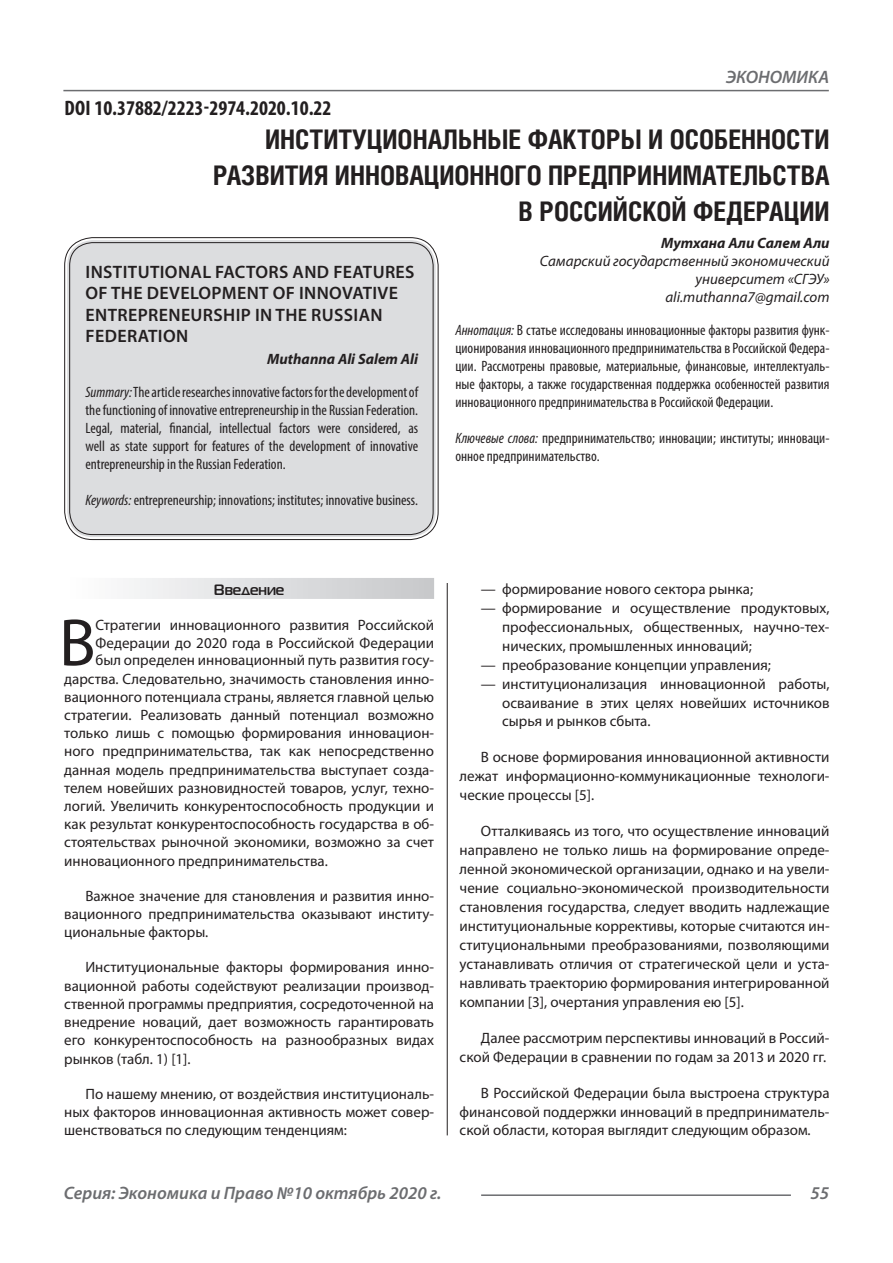
<style>
.page{position:relative;width:893px;height:1263px;background:#fff}
.page>*{position:absolute;margin:0;border:0;box-sizing:border-box;transform-origin:0 0}
.Статья_текст_первый{font:67.5px "Myriad Pro";color:#231f20}
.Статья_название{font:700 27px/36px "Helios Cond C";color:#231f20;text-align:right}
.ДОИ{font:700 condensed 21px "Myriad Pro";color:#231f20}
.Статья_название_англ{font:600 18px/21.6px "Myriad Pro";letter-spacing:.02em;color:#231f20}
.t1{font:italic 600 18px "Myriad Pro";color:#6c6d70}
.Статья_текст{font:15px/18.9px "Myriad Pro";color:#231f20;text-align:justify}
.Статья_текст_первый-2{font:15px "Myriad Pro";color:#231f20}
.Статья_аннотация_тек{font:condensed 15px/18px "Myriad Pro";color:#231f20;text-align:justify}
.Статья_аннотация_анг{font:condensed 15px/18px "Myriad Pro";color:#231f20;text-align:justify}
.Статья_автор_инфо{font:italic 15px/18px "Myriad Pro";color:#231f20;text-align:right}
.Статья_автор_англ{font:italic 700 15px "Myriad Pro";color:#231f20}
.Статья_автор_инфо-2{font:italic 700 15px "Myriad Pro";color:#231f20}
.Статья_подзаголовок{font:700 15px "Magistral C";color:#231f20}
.s1{font-style:italic}
</style>
<div class="page">
<hr style="left:447px;top:128px;width:1px;height:1007px;background:#231f20">
<hr style="left:63px;top:90px;width:766px;height:1px;background:#6c6d70">
<hr style="left:481px;top:1194px;width:310px;height:2px;background:#6c6d70">
<div style="left:443px;top:127px;width:11px;height:456px;background:#fff"></div>
<div style="left:67px;top:240px;width:369px;height:297px;background:#dcdddf;border-radius:26px"></div>
<div style="left:64px;top:237px;width:375px;height:303px;border:1px solid #231f20;border-radius:28px"></div>
<div style="left:69px;top:242px;width:365px;height:293px;border:1px solid #231f20;border-radius:23px"></div>
<div style="left:64px;top:578px;width:370px;height:21px;background:linear-gradient(to right,#fefeff,#c6c8ca)"></div>
<p class="ДОИ" style="left:64px;top:95px;width:269px">DOI 10.37882/2223-2974.2020.10.22</p>
<p class="t1" style="left:726px;top:66px;width:105px">ЭКОНОМИКА</p>
<p class="Статья_название" style="left:213px;top:121px;width:618px">ИНСТИТУЦИОНАЛЬНЫЕ ФАКТОРЫ И ОСОБЕННОСТИ<br>РАЗВИТИЯ ИННОВАЦИОННОГО ПРЕДПРИНИМАТЕЛЬСТВА<br>В РОССИЙСКОЙ ФЕДЕРАЦИИ</p>
<p class="Статья_автор_инфо-2" style="left:661px;top:234px;width:170px">Мутхана Али Салем Али</p>
<p class="Статья_автор_инфо" style="left:540px;top:252px;width:291px">Самарский государственный экономический университет «СГЭУ»</p>
<p class="Статья_автор_инфо" style="left:665px;top:288px;width:166px">ali.muthanna7@gmail.com</p>
<p class="Статья_аннотация_тек" style="left:455px;top:321px;width:376px"><span class="s1">Аннотация:</span> В статье исследованы инновационные факторы развития функ&shy;ционирования инновационного предпринимательства в Российской Федера&shy;ции. Рассмотрены правовые, материальные, финансовые, интеллектуаль&shy;ные факторы, а также государственная поддержка особенностей развития инновационного предпринимательства в Российской Федерации.</p>
<p class="Статья_аннотация_тек" style="left:455px;top:429px;width:376px"><span class="s1">Ключевые слова:</span> предпринимательство; инновации; институты; инноваци&shy;онное предпринимательство.</p>
<p class="Статья_название_англ" style="left:86px;top:260px;width:330px">INSTITUTIONAL FACTORS AND FEATURES<br>OF THE DEVELOPMENT OF INNOVATIVE<br>ENTREPRENEURSHIP IN THE RUSSIAN<br>FEDERATION</p>
<p class="Статья_автор_англ" style="left:267px;top:350px;width:152px">Muthanna Ali Salem Ali</p>
<p class="Статья_аннотация_анг" style="left:85px;top:383px;width:334px"><span class="s1">Summary:</span> The article researches innovative factors for the development of the functioning of innovative entrepreneurship in the Russian Federation.<br>Legal, material, financial, intellectual factors were considered, as well as state support for features of the development of innovative entrepreneurship in the Russian Federation.</p>
<p class="Статья_аннотация_анг" style="left:85px;top:491px;width:334px"><span class="s1">Keywords:</span> entrepreneurship; innovations; institutes; innovative business.</p>
<p class="Статья_подзаголовок" style="left:214px;top:580px;width:72px">Введение</p>
<p class="Статья_текст_первый" style="left:59px;top:601px;width:38px">В</p>
<p class="Статья_текст_первый-2" style="left:96px;top:616px;width:340px">Стратегии инновационного развития Российской</p>
<p class="Статья_текст_первый-2" style="left:96px;top:633px;width:340px">Федерации до 2020 года в Российской Федерации</p>
<p class="Статья_текст_первый-2" style="left:96px;top:651px;width:340px">был определен инновационный путь развития госу-</p>
<p class="Статья_текст_первый-2" style="left:64px;top:669px;width:371px">дарства. Следовательно, значимость становления инно-</p>
<p class="Статья_текст_первый-2" style="left:64px;top:687px;width:371px">вационного потенциала страны, является главной целью</p>
<p class="Статья_текст_первый-2" style="left:64px;top:706px;width:371px">стратегии. Реализовать данный потенциал возможно</p>
<p class="Статья_текст_первый-2" style="left:64px;top:724px;width:371px">только лишь с помощью формирования инновацион-</p>
<p class="Статья_текст_первый-2" style="left:64px;top:742px;width:371px">ного предпринимательства, так как непосредственно</p>
<p class="Статья_текст_первый-2" style="left:64px;top:760px;width:371px">данная модель предпринимательства выступает созда-</p>
<p class="Статья_текст_первый-2" style="left:64px;top:778px;width:371px">телем новейших разновидностей товаров, услуг, техно-</p>
<p class="Статья_текст_первый-2" style="left:64px;top:797px;width:371px">логий. Увеличить конкурентоспособность продукции и</p>
<p class="Статья_текст_первый-2" style="left:64px;top:815px;width:371px">как результат конкурентоспособность государства в об-</p>
<p class="Статья_текст_первый-2" style="left:64px;top:833px;width:371px">стоятельствах рыночной экономики, возможно за счет</p>
<p class="Статья_текст_первый-2" style="left:64px;top:851px;width:265px">инновационного предпринимательства.</p>
<p class="Статья_текст" style="left:64px;top:886px;width:371px;line-height:18.1px;text-indent:21px">Важное значение для становления и развития инно&shy;вационного предпринимательства оказывают институ&shy;циональные факторы.</p>
<p class="Статья_текст" style="left:64px;top:958px;width:371px;line-height:18.1px;text-indent:21px">Институциональные факторы формирования инно&shy;вационной работы содействуют реализации производ&shy;ственной программы предприятия, сосредоточенной на внедрение новаций, дает возможность гарантировать его конкурентоспособность на разнообразных видах рынков (табл. 1) [1].</p>
<p class="Статья_текст" style="left:64px;top:1084px;width:371px;line-height:18.1px;text-indent:21px">По нашему мнению, от воздействия институциональ&shy;ных факторов инновационная активность может совер&shy;шенствоваться по следующим тенденциям:</p>
<p class="Статья_текст" style="left:481px;top:579px;width:274px">— формирование нового сектора рынка;</p>
<p class="Статья_текст" style="left:502px;top:598px;width:329px;text-indent:-21px">— формирование и осуществление продуктовых, профессиональных, общественных, научно-тех&shy;нических, промышленных инноваций;</p>
<p class="Статья_текст" style="left:481px;top:655px;width:292px">— преобразование концепции управления;</p>
<p class="Статья_текст" style="left:502px;top:674px;width:329px;text-indent:-21px">— институционализация инновационной работы, осваивание в этих целях новейших источников сырья и рынков сбыта.</p>
<p class="Статья_текст" style="left:460px;top:748px;width:371px;text-indent:21px">В основе формирования инновационной активности лежат информационно-коммуникационные технологи&shy;ческие процессы [5].</p>
<p class="Статья_текст" style="left:460px;top:821px;width:371px;text-indent:21px">Отталкиваясь из того, что осуществление инноваций направлено не только лишь на формирование опреде&shy;ленной экономической организации, однако и на увели&shy;чение социально-экономической производительности становления государства, следует вводить надлежащие институциональные коррективы, которые считаются ин&shy;ституциональными преобразованиями, позволяющими устанавливать отличия от стратегической цели и уста&shy;навливать траекторию формирования интегрированной компании [3], очертания управления ею [5].</p>
<p class="Статья_текст" style="left:460px;top:1028px;width:371px;text-align:right">Далее рассмотрим перспективы инноваций в Россий&shy;ской Федерации в сравнении по годам за 2013 и 2020 гг.</p>
<p class="Статья_текст" style="left:460px;top:1083px;width:371px;text-indent:21px">В Российской Федерации была выстроена структура финансовой поддержки инноваций в предприниматель&shy;ской области, которая выглядит следующим образом.</p>
<p class="t1" style="left:64px;top:1182px;width:379px">Серия: Экономика и Право №10 октябрь 2020 г.</p>
<p class="t1" style="left:810px;top:1182px;width:20px">55</p>
</div>
